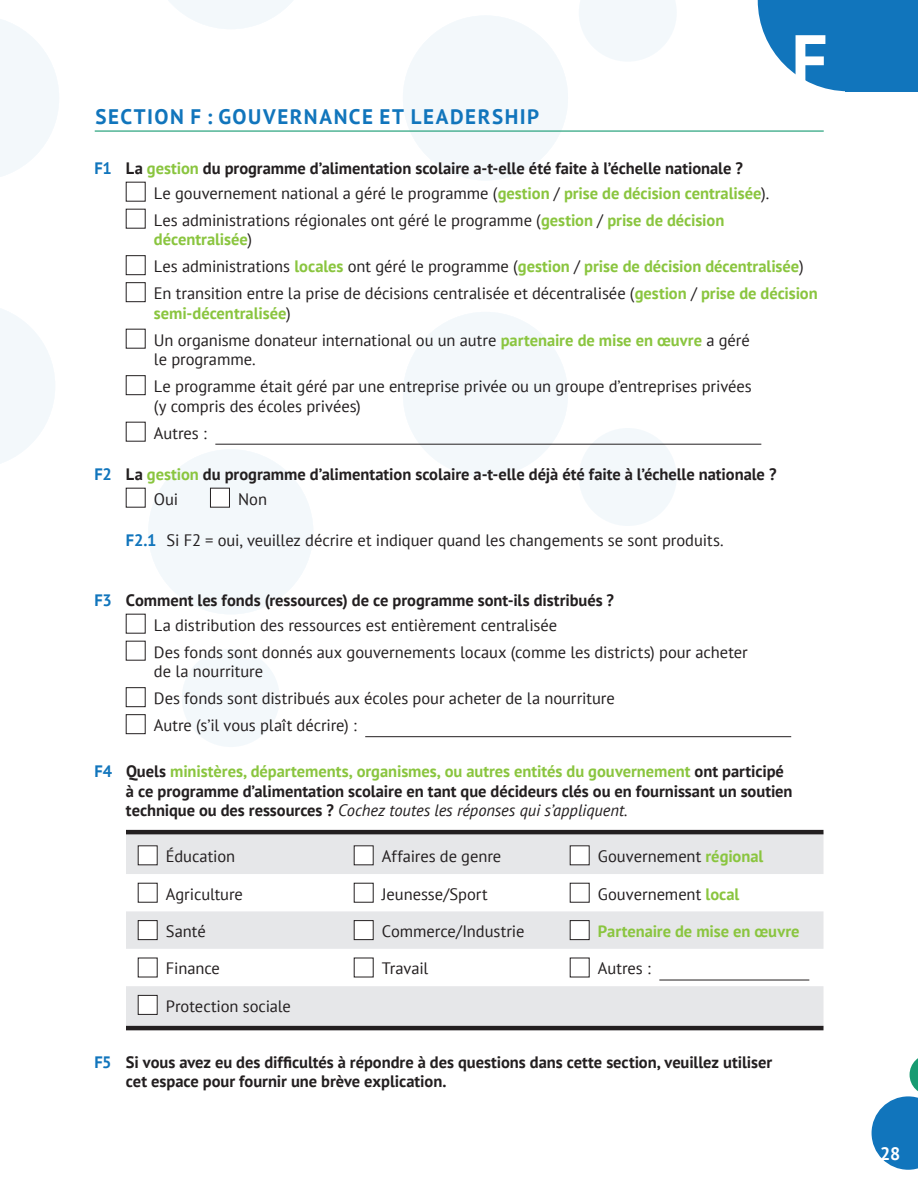
<style>
.page{position:relative;width:918px;height:1188px;background:#fff}
.page>*{position:absolute;margin:0;border:0;box-sizing:border-box;transform-origin:0 0}
.t1{font:700 72px "PT Sans";color:#fff}
.t2{font:700 21px "PT Sans";letter-spacing:.07em;color:#1175bc}
.t3{font:700 18px "PT Sans";color:#fff}
.t4{font:16.5px/27px "PT Sans";letter-spacing:-.005em;color:#231f20}
.t5{font:700 16.5px/24.2px "PT Sans";letter-spacing:-.005em;color:#231f20}
.t6{font:700 16.5px "PT Sans";letter-spacing:-.005em;color:#8ac53f}
.s1{color:#1175bc}
.s2{color:#8ac53f}
.s3{font-weight:400}
.s4{font-weight:700;color:#8ac53f}
.s5{font-weight:700;color:#1175bc}
.s6{font-weight:400;font-style:italic}
</style>
<div class="page">
<svg style="left:872px;top:1058px;width:46px;height:112px"></svg>
<svg style="left:0;top:19px;width:59px;height:158px"></svg>
<svg style="left:168px;top:0;width:125px;height:29px"></svg>
<div style="left:403px;top:15px;width:165px;height:166px;background:#f3f8fb;border-radius:50%"></div>
<div style="left:403px;top:312px;width:165px;height:165px;background:#f3f8fb;border-radius:50%"></div>
<div style="left:148px;top:449px;width:165px;height:165px;background:#f3f8fb;border-radius:50%"></div>
<svg style="left:0;top:308px;width:55px;height:156px"></svg>
<svg style="left:579px;top:0;width:97px;height:61px"></svg>
<div style="left:579px;top:428px;width:98px;height:98px;background:#f3f8fb;border-radius:50%"></div>
<div style="left:182px;top:649px;width:98px;height:98px;background:#f3f8fb;border-radius:50%"></div>
<svg style="left:758px;top:0;width:160px;height:91px;background:#2d85c3"></svg>
<hr style="left:95px;top:130px;width:729px;height:2px;background:#179b72">
<div style="left:126px;top:255px;width:19px;height:20px;border:1px solid #231f20"></div>
<div style="left:126px;top:282px;width:19px;height:20px;border:1px solid #231f20"></div>
<div style="left:126px;top:375px;width:19px;height:20px;border:1px solid #231f20"></div>
<hr style="left:215px;top:444px;width:546px;height:1px;background:#231f20">
<div style="left:210px;top:488px;width:19px;height:19px;background:#fff"></div>
<div style="left:210px;top:488px;width:20px;height:19px;border:1px solid #231f20"></div>
<div style="left:126px;top:687px;width:19px;height:20px;border:1px solid #231f20"></div>
<div style="left:126px;top:714px;width:19px;height:20px;border:1px solid #231f20"></div>
<hr style="left:365px;top:736px;width:426px;height:1px;background:#231f20">
<svg style="left:126px;top:834px;width:698px;height:192px;fill:#e6e7e9"></svg>
<hr style="left:126px;top:830px;width:216px;height:4px;background:#231f20">
<hr style="left:342px;top:830px;width:216px;height:4px;background:#231f20">
<hr style="left:558px;top:830px;width:266px;height:4px;background:#231f20">
<hr style="left:126px;top:1026px;width:216px;height:4px;background:#231f20">
<hr style="left:342px;top:1026px;width:216px;height:4px;background:#231f20">
<hr style="left:558px;top:1026px;width:266px;height:4px;background:#231f20">
<div style="left:138px;top:846px;width:19px;height:19px;background:#fff"></div>
<div style="left:354px;top:846px;width:19px;height:19px;background:#fff"></div>
<div style="left:570px;top:846px;width:19px;height:19px;background:#fff"></div>
<div style="left:138px;top:883px;width:19px;height:19px;background:#fff"></div>
<div style="left:354px;top:883px;width:19px;height:19px;background:#fff"></div>
<div style="left:570px;top:883px;width:19px;height:19px;background:#fff"></div>
<div style="left:138px;top:921px;width:19px;height:19px;background:#fff"></div>
<div style="left:138px;top:920px;width:19px;height:20px;border:1px solid #231f20"></div>
<div style="left:354px;top:921px;width:19px;height:19px;background:#fff"></div>
<div style="left:354px;top:920px;width:19px;height:20px;border:1px solid #231f20"></div>
<div style="left:570px;top:921px;width:19px;height:19px;background:#fff"></div>
<div style="left:570px;top:920px;width:19px;height:20px;border:1px solid #231f20"></div>
<div style="left:138px;top:958px;width:19px;height:19px;background:#fff"></div>
<div style="left:354px;top:958px;width:19px;height:19px;background:#fff"></div>
<div style="left:570px;top:958px;width:19px;height:19px;background:#fff"></div>
<hr style="left:659px;top:980px;width:150px;height:1px;background:#231f20">
<div style="left:138px;top:995px;width:19px;height:19px;background:#fff"></div>
<div style="left:138px;top:995px;width:19px;height:20px;border:1px solid #231f20"></div>
<h1 class="t1" style="left:791px;top:12px;width:38px">F</h1>
<p class="t2" style="left:96px;top:102px;width:445px">SECTION F : GOUVERNANCE ET LEADERSHIP</p>
<p class="t5" style="left:154px;top:156px;width:617px;text-indent:-59px"><span class="s1">F1</span> La <span class="s2">gestion</span> du programme d’alimentation scolaire a-t-elle été faite à l’échelle nationale ?<br><span class="s3">Le gouvernement national a géré le programme (</span><span class="s2">gestion</span> <span class="s3">/</span> <span class="s2">prise de décision centralisée</span><span class="s3">).</span></p>
<p class="t4" style="left:154px;top:210px;width:572px;line-height:19.5px">Les administrations régionales ont géré le programme (<span class="s4">gestion</span> / <span class="s4">prise de décision décentralisée</span>)</p>
<p class="t4" style="left:154px;top:252px;width:665px">Les administrations <span class="s4">locales</span> ont géré le programme (<span class="s4">gestion</span> / <span class="s4">prise de décision décentralisée</span>)<br>En transition entre la prise de décisions centralisée et décentralisée (<span class="s4">gestion</span> / <span class="s4">prise de décision</span></p>
<p class="t4" style="left:154px;top:299px;width:597px"><span class="s4">semi-décentralisée</span>)<br>Un organisme donateur international ou un autre <span class="s4">partenaire de mise en œuvre</span> a géré</p>
<p class="t4" style="left:154px;top:345px;width:599px">le programme.<br>Le programme était géré par une entreprise privée ou un groupe d’entreprises privées</p>
<p class="t4" style="left:154px;top:392px;width:208px">(y compris des écoles privées)<br>Autres :</p>
<p class="t5" style="left:154px;top:462px;width:624px;text-indent:-59px"><span class="s1">F2</span> La <span class="s2">gestion</span> du programme d’alimentation scolaire a-t-elle déjà été faite à l’échelle nationale ?<br><span class="s3">Oui</span></p>
<p class="t4" style="left:238px;top:485px;width:30px">Non</p>
<p class="t4" style="left:126px;top:527px;width:599px"><span class="s5">F2.1</span> Si F2 = oui, veuillez décrire et indiquer quand les changements se sont produits.</p>
<p class="t5" style="left:95px;top:588px;width:521px;text-align:center"><span class="s1">F3</span> Comment les fonds (ressources) de ce programme sont-ils distribués ?<br><span class="s3">La distribution des ressources est entièrement centralisée</span></p>
<p class="t4" style="left:154px;top:642px;width:595px;line-height:19.5px">Des fonds sont donnés aux gouvernements locaux (comme les districts) pour acheter de la nourriture</p>
<p class="t4" style="left:154px;top:684px;width:462px">Des fonds sont distribués aux écoles pour acheter de la nourriture<br>Autre (s’il vous plaît décrire) :</p>
<p class="t5" style="left:126px;top:761px;width:668px;line-height:19.5px;text-indent:-31px"><span class="s1">F4</span> Quels <span class="s2">ministères, départements, organismes, ou autres entités du gouvernement</span> ont participé à ce programme d’alimentation scolaire en tant que décideurs clés ou en fournissant un soutien technique ou des ressources ? <span class="s6">Cochez toutes les réponses qui s’appliquent.</span></p>
<p class="t4" style="left:166px;top:842px;width:71px">Éducation</p>
<p class="t4" style="left:382px;top:842px;width:121px">Affaires de genre</p>
<p class="t4" style="left:598px;top:842px;width:167px">Gouvernement <span class="s4">régional</span></p>
<p class="t4" style="left:166px;top:880px;width:78px">Agriculture</p>
<p class="t4" style="left:382px;top:880px;width:107px">Jeunesse/Sport</p>
<p class="t4" style="left:598px;top:880px;width:143px">Gouvernement <span class="s4">local</span></p>
<p class="t4" style="left:166px;top:917px;width:41px">Santé</p>
<p class="t4" style="left:382px;top:917px;width:144px">Commerce/Industrie</p>
<p class="t6" style="left:598px;top:920px;width:203px">Partenaire de mise en œuvre</p>
<p class="t4" style="left:166px;top:955px;width:56px">Finance</p>
<p class="t4" style="left:382px;top:955px;width:48px">Travail</p>
<p class="t4" style="left:598px;top:955px;width:54px">Autres :</p>
<p class="t4" style="left:166px;top:992px;width:127px">Protection sociale</p>
<p class="t5" style="left:126px;top:1052px;width:648px;line-height:19.5px;text-indent:-31px"><span class="s1">F5</span> Si vous avez eu des difficultés à répondre à des questions dans cette section, veuillez utiliser cet espace pour fournir une brève explication.</p>
<p class="t3" style="left:880px;top:1142px;width:22px">28</p>
</div>
